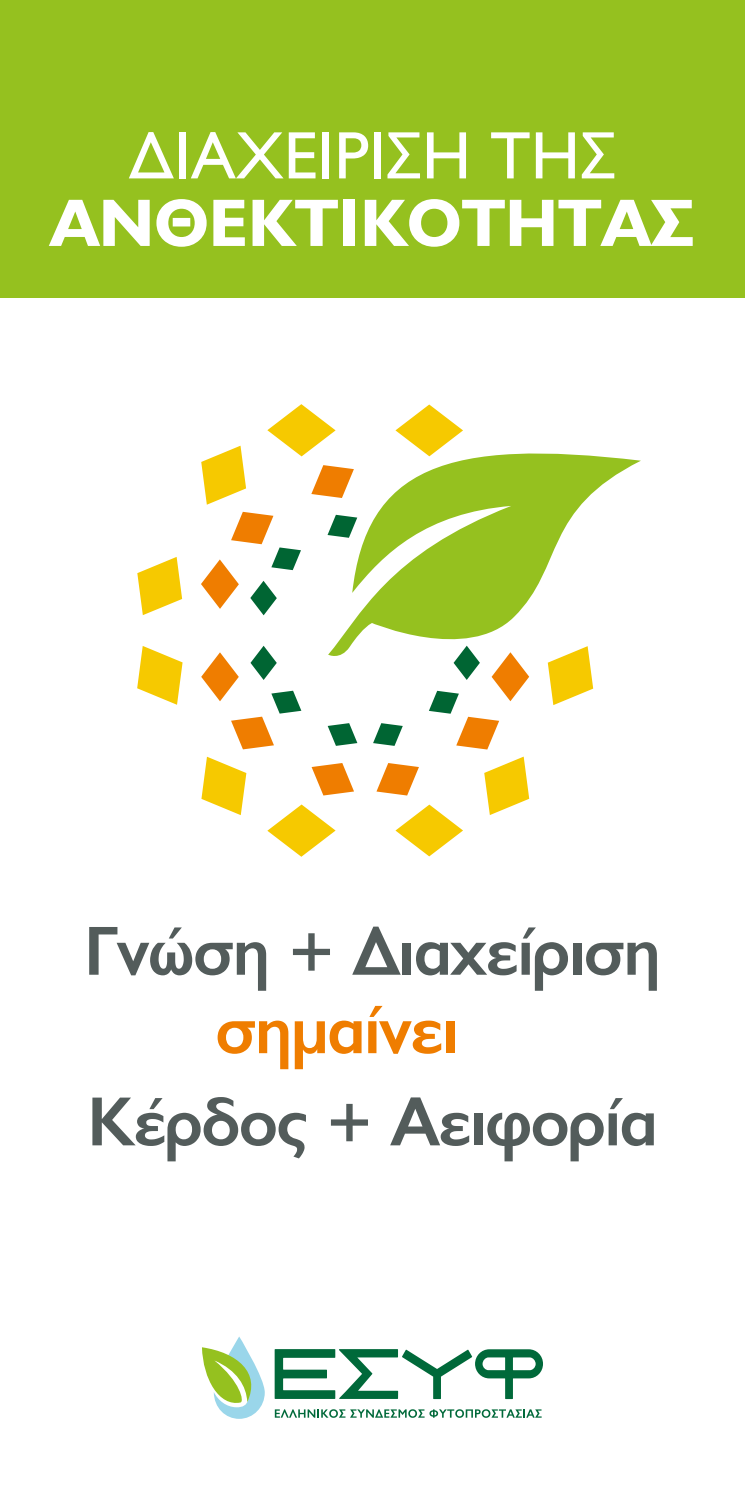
<style>
.page{position:relative;width:745px;height:1489px;background:#fff}
.page>*{position:absolute;margin:0;border:0;box-sizing:border-box;transform-origin:0 0}
.t1{font:600 70px "Gill Sans Hel";letter-spacing:-.02em;color:#535c5b}
.t2{font:600 70px "Gill Sans Hel";letter-spacing:-.02em;color:#ef7d00}
.t3{font:700 67.5px "Gill Sans Hel";color:#fff}
.t4{font:67.5px "Gill Sans Hel";color:#fff}
</style>
<div class="page">
<div style="left:0;top:0;width:744px;height:298px;background:#95c11f"></div>
<svg style="left:274px;top:1349px;width:268px;height:49px"></svg>
<svg style="left:274px;top:1409px;width:267px;height:8px"></svg>
<svg style="left:202px;top:1336px;width:62px;height:82px"></svg>
<svg style="left:137px;top:404px;width:455px;height:452px"></svg>
<svg style="left:328px;top:437px;width:312px;height:226px"></svg>
<p class="t4" style="left:129px;top:119px;width:488px">ΔΙΑΧΕΙΡΙΣΗ ΤΗΣ</p>
<p class="t3" style="left:50px;top:184px;width:645px">ΑΝΘΕΚΤΙΚΟΤΗΤΑΣ</p>
<p class="t1" style="left:84px;top:911px;width:577px">Γνώση + Διαχείριση</p>
<p class="t2" style="left:215px;top:990px;width:244px">σημαίνει</p>
<p class="t1" style="left:87px;top:1082px;width:571px">Kέρδος + Aειφορία</p>
</div>
